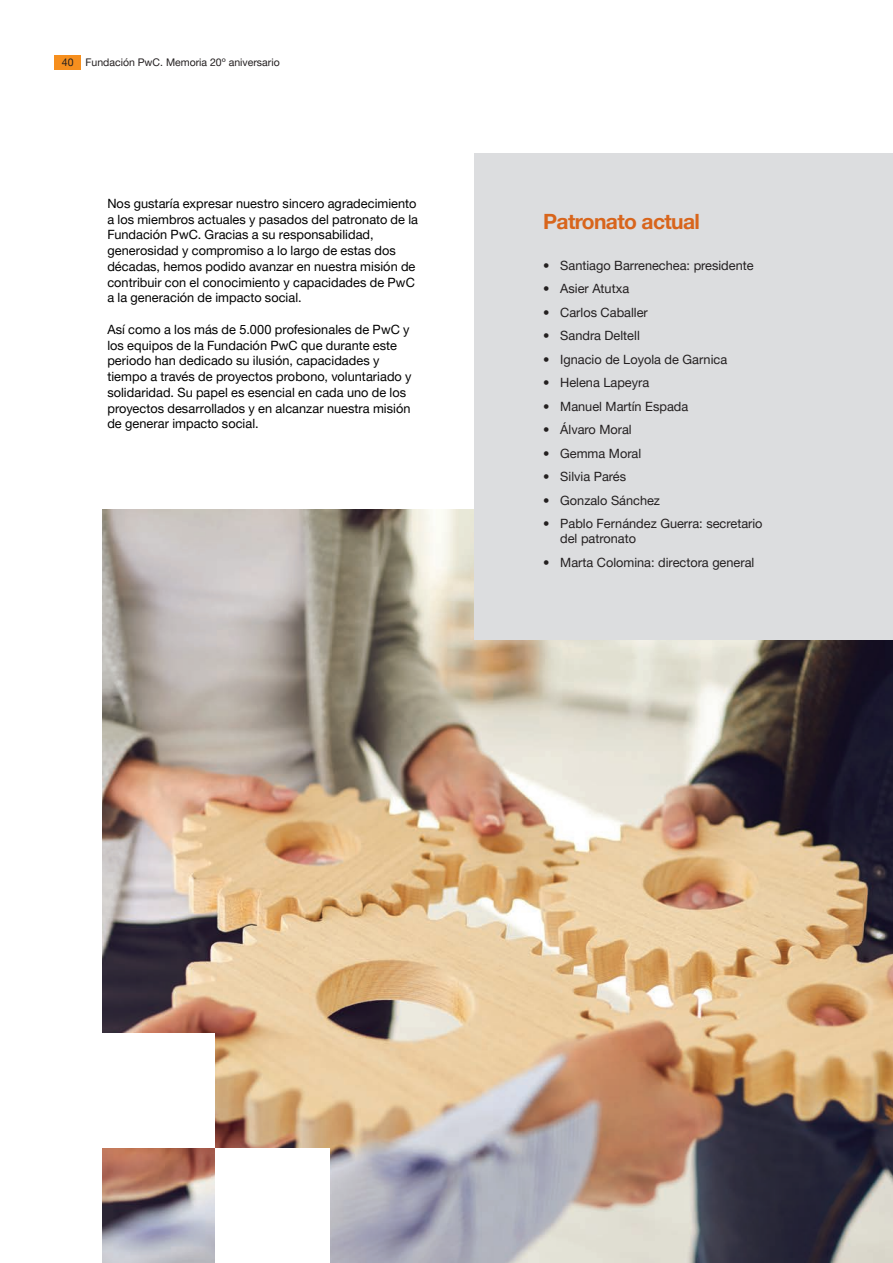
<style>
.page{position:relative;width:893px;height:1263px;background:#fff}
.page>*{position:absolute;margin:0;border:0;box-sizing:border-box;transform-origin:0 0}
.Subtitles_black{font:700 21px "Helvetica Neue LT Pro";letter-spacing:-.03em;color:#d8651c}
.Texto{font:12.75px/15.8px "Helvetica Neue LT Pro";letter-spacing:.005em;color:#000}
.t1{font:12.75px/15px "Helvetica Neue LT Pro";color:#231f20}
.t2{font:10.5px "Helvetica Neue LT Pro";color:#231f20}
</style>
<div class="page">
<div style="left:54px;top:55px;width:27px;height:15px;background:#f68f1e"></div>
<img style="left:102px;top:509px;width:791px;height:754px">
<div style="left:474px;top:153px;width:419px;height:486px;background:#dcdddf"></div>
<div style="left:215px;top:1148px;width:115px;height:115px;background:#fff"></div>
<div style="left:100px;top:1033px;width:115px;height:114px;background:#fff"></div>
<p class="t2" style="left:62px;top:56px;width:219px">40 Fundación PwC. Memoria 20º aniversario</p>
<p class="Texto" style="left:107px;top:195px;width:312px">Nos gustaría expresar nuestro sincero agradecimiento a los miembros actuales y pasados del patronato de la Fundación PwC. Gracias a su responsabilidad, generosidad y compromiso a lo largo de estas dos décadas, hemos podido avanzar en nuestra misión de contribuir con el conocimiento y capacidades de PwC a la generación de impacto social.</p>
<p class="Texto" style="left:107px;top:321px;width:306px">Así como a los más de 5.000 profesionales de PwC y los equipos de la Fundación PwC que durante este periodo han dedicado su ilusión, capacidades y tiempo a través de proyectos probono, voluntariado y solidaridad. Su papel es esencial en cada uno de los proyectos desarrollados y en alcanzar nuestra misión de generar impacto social.</p>
<p class="Subtitles_black" style="left:543px;top:208px;width:158px">Patronato actual</p>
<p class="t1" style="left:543px;top:257px;width:212px">• Santiago Barrenechea: presidente</p>
<p class="t1" style="left:543px;top:281px;width:87px">• Asier Atutxa</p>
<p class="t1" style="left:543px;top:304px;width:106px">• Carlos Caballer</p>
<p class="t1" style="left:543px;top:328px;width:98px">• Sandra Deltell</p>
<p class="t1" style="left:543px;top:351px;width:185px">• Ignacio de Loyola de Garnica</p>
<p class="t1" style="left:543px;top:375px;width:108px">• Helena Lapeyra</p>
<p class="t1" style="left:543px;top:398px;width:147px">• Manuel Martín Espada</p>
<p class="t1" style="left:543px;top:422px;width:90px">• Álvaro Moral</p>
<p class="t1" style="left:543px;top:445px;width:100px">• Gemma Moral</p>
<p class="t1" style="left:543px;top:469px;width:84px">• Silvia Parés</p>
<p class="t1" style="left:543px;top:492px;width:118px">• Gonzalo Sánchez</p>
<p class="t1" style="left:560px;top:516px;width:204px;text-indent:-17px">• Pablo Fernández Guerra: secretario del patronato</p>
<p class="t1" style="left:543px;top:554px;width:213px">• Marta Colomina: directora general</p>
</div>
